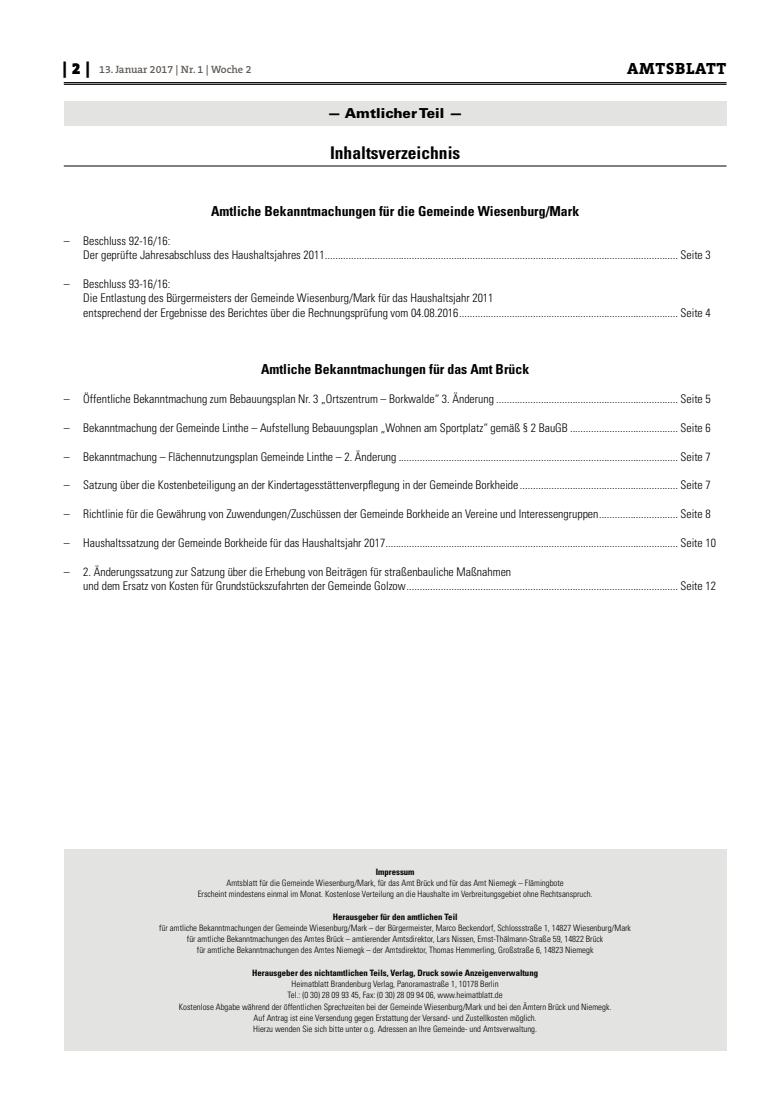
<style>
.page{position:relative;width:762px;height:1117px;background:#fff}
.page>*{position:absolute;margin:0;border:0;box-sizing:border-box;transform-origin:0 0}
.t1{font:700 condensed 17.5px "Univers";color:#000}
.t2{font:800 16.25px "The Serif B W8";letter-spacing:.045em;color:#000}
.t3{font:700 condensed 13.75px "Univers";color:#000}
.t4{font:900 13.75px "Univers";letter-spacing:.005em;color:#000}
.t5{font:300 condensed 11.88px/14.4px "Univers";color:#000}
.t6{font:600 10.62px "The Serif B W6";color:#615c58}
.t7{font:300 condensed 8.75px/11.2px "Univers";color:#000;text-align:center}
.t8{font:700 condensed 8.75px "Univers";color:#000}
.s1{font-family:"The Serif B W9";font-weight:900;font-size:16.25px;color:#000}
</style>
<div class="page">
<hr style="left:64px;top:82px;width:662px;height:1px;background:#000">
<hr style="left:64px;top:84px;width:662px;height:1px;background:#000">
<div style="left:64px;top:101px;width:662px;height:25px;background:#e3e3e2"></div>
<hr style="left:64px;top:166px;width:662px;height:1px;background:#000">
<div style="left:64px;top:848px;width:662px;height:202px;background:#e3e3e2"></div>
<p class="t6" style="left:63px;top:63px;width:190px"><span class="s1">| 2 |</span> 13. Januar 2017 | Nr. 1 | Woche 2</p>
<h2 class="t2" style="left:627px;top:58px;width:101px">AMTSBLATT</h2>
<p class="t4" style="left:327px;top:104px;width:137px">— Amtlicher Teil —</p>
<h1 class="t1" style="left:330px;top:142px;width:132px">Inhaltsverzeichnis</h1>
<p class="t3" style="left:211px;top:203px;width:370px">Amtliche Bekanntmachungen für die Gemeinde Wiesenburg/Mark</p>
<p class="t5" style="left:83px;top:233px;width:629px;text-indent:-19px">– Beschluss 92-16/16:<br>Der geprüfte Jahresabschluss des Haushaltsjahres 2011...................................................................................................................................... Seite 3</p>
<p class="t5" style="left:83px;top:277px;width:629px;text-indent:-19px">– Beschluss 93-16/16:<br>Die Entlastung des Bürgermeisters der Gemeinde Wiesenburg/Mark für das Haushaltsjahr 2011<br>entsprechend der Ergebnisse des Berichtes über die Rechnungsprüfung vom 04.08.2016................................................................................... Seite 4</p>
<p class="t3" style="left:261px;top:361px;width:270px">Amtliche Bekanntmachungen für das Amt Brück</p>
<p class="t5" style="left:64px;top:391px;width:648px">– Öffentliche Bekanntmachung zum Bebauungsplan Nr. 3 „Ortszentrum – Borkwalde“ 3. Änderung ..................................................................... Seite 5</p>
<p class="t5" style="left:64px;top:420px;width:648px">– Bekanntmachung der Gemeinde Linthe – Aufstellung Bebauungsplan „Wohnen am Sportplatz“ gemäß § 2 BauGB ......................................... Seite 6</p>
<p class="t5" style="left:64px;top:449px;width:648px">– Bekanntmachung – Flächennutzungsplan Gemeinde Linthe – 2. Änderung .......................................................................................................... Seite 7</p>
<p class="t5" style="left:64px;top:478px;width:648px">– Satzung über die Kostenbeteiligung an der Kindertagesstättenverpflegung in der Gemeinde Borkheide ............................................................ Seite 7</p>
<p class="t5" style="left:64px;top:506px;width:648px">– Richtlinie für die Gewährung von Zuwendungen/Zuschüssen der Gemeinde Borkheide an Vereine und Interessengruppen.............................. Seite 8</p>
<p class="t5" style="left:64px;top:535px;width:654px">– Haushaltssatzung der Gemeinde Borkheide für das Haushaltsjahr 2017............................................................................................................... Seite 10</p>
<p class="t5" style="left:83px;top:564px;width:634px;text-indent:-19px">– 2. Änderungssatzung zur Satzung über die Erhebung von Beiträgen für straßenbauliche Maßnahmen<br>und dem Ersatz von Kosten für Grundstückszufahrten der Gemeinde Golzow....................................................................................................... Seite 12</p>
<p class="t8" style="left:376px;top:865px;width:40px">Impressum</p>
<p class="t7" style="left:198px;top:876px;width:396px">Amtsblatt für die Gemeinde Wiesenburg/Mark, für das Amt Brück und für das Amt Niemegk – Flämingbote<br>Erscheint mindestens einmal im Monat. Kostenlose Verteilung an die Haushalte im Verbreitungsgebiet ohne Rechtsanspruch.</p>
<p class="t8" style="left:333px;top:910px;width:126px">Herausgeber für den amtlichen Teil</p>
<p class="t7" style="left:159px;top:921px;width:473px">für amtliche Bekanntmachungen der Gemeinde Wiesenburg/Mark – der Bürgermeister, Marco Beckendorf, Schlossstraße 1, 14827 Wiesenburg/Mark für amtliche Bekanntmachungen des Amtes Brück – amtierender Amtsdirektor, Lars Nissen, Ernst-Thälmann-Straße 59, 14822 Brück<br>für amtliche Bekanntmachungen des Amtes Niemegk – der Amtsdirektor, Thomas Hemmerling, Großstraße 6, 14823 Niemegk</p>
<p class="t8" style="left:252px;top:967px;width:287px">Herausgeber des nichtamtlichen Teils, Verlag, Druck sowie Anzeigenverwaltung</p>
<p class="t7" style="left:179px;top:978px;width:434px">Heimatblatt Brandenburg Verlag, Panoramastraße 1, 10178 Berlin<br>Tel.: (0 30) 28 09 93 45, Fax: (0 30) 28 09 94 06, www.heimatblatt.de<br>Kostenlose Abgabe während der öffentlichen Sprechzeiten bei der Gemeinde Wiesenburg/Mark und bei den Ämtern Brück und Niemegk.<br>Auf Antrag ist eine Versendung gegen Erstattung der Versand- und Zustellkosten möglich.<br>Hierzu wenden Sie sich bitte unter o.g. Adressen an Ihre Gemeinde- und Amtsverwaltung.</p>
</div>
